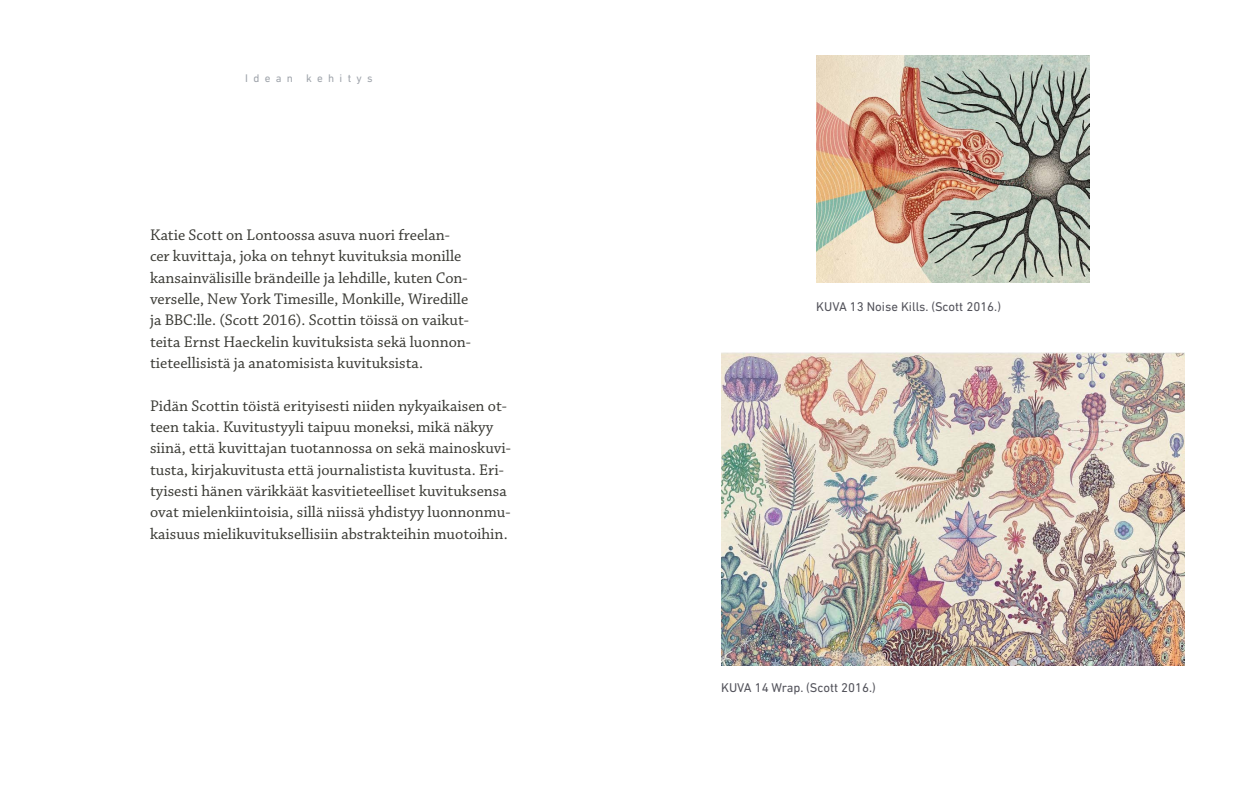
<style>
.page{position:relative;width:1260px;height:788px;background:#fff}
.page>*{position:absolute;margin:0;border:0;box-sizing:border-box;transform-origin:0 0}
.t1{font:16.2px/21.3px "Chaparral Pro";color:#393933}
.t2{font:12.9px "DIN Next LT Pro";color:#53535b}
.t3{font:11.25px "DIN Next LT Pro";letter-spacing:.47em;color:#9fa4ab}
</style>
<div class="page">
<img style="left:721px;top:352px;width:464px;height:313px">
<img style="left:816px;top:55px;width:274px;height:228px">
<p class="t3" style="left:245px;top:72px;width:129px">Idean kehitys</p>
<p class="t1" style="left:150px;top:225px;width:323px">Katie Scott on Lontoossa asuva nuori freelan&shy;cer kuvittaja, joka on tehnyt kuvituksia monille kansainvälisille brändeille ja lehdille, kuten Con&shy;verselle, New York Timesille, Monkille, Wiredille ja BBC:lle. (Scott 2016). Scottin töissä on vaikut&shy;teita Ernst Haeckelin kuvituksista sekä luonnon&shy;tieteellisistä ja anatomisista kuvituksista.</p>
<p class="t1" style="left:150px;top:395px;width:363px">Pidän Scottin töistä erityisesti niiden nykyaikaisen ot&shy;teen takia. Kuvitustyyli taipuu moneksi, mikä näkyy siinä, että kuvittajan tuotannossa on sekä mainoskuvi&shy;tusta, kirjakuvitusta että journalistista kuvitusta. Eri&shy;tyisesti hänen värikkäät kasvitieteelliset kuvituksensa ovat mielenkiintoisia, sillä niissä yhdistyy luonnonmu&shy;kaisuus mielikuvituksellisiin abstrakteihin muotoihin.</p>
<p class="t2" style="left:816px;top:299px;width:186px">KUVA 13 Noise Kills. (Scott 2016.)</p>
<p class="t2" style="left:721px;top:679px;width:156px">KUVA 14 Wrap. (Scott 2016.)</p>
</div>
